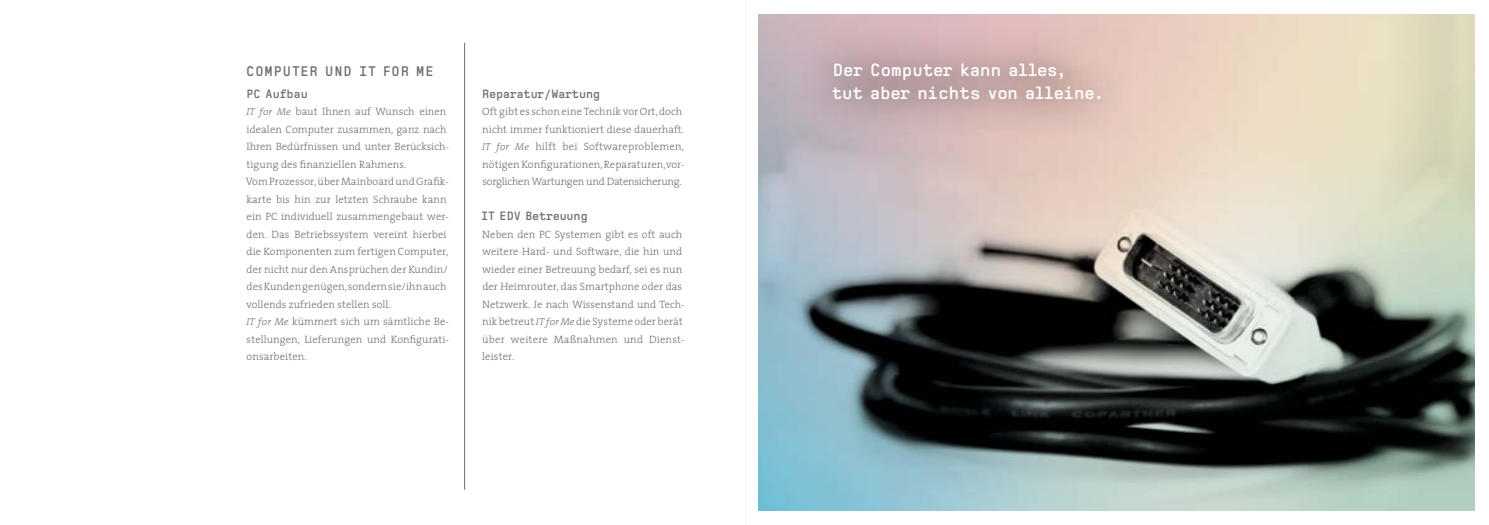
<style>
.page{position:relative;width:1489px;height:525px;background:#fff}
.page>*{position:absolute;margin:0;border:0;box-sizing:border-box;transform-origin:0 0}
.t1{font:700 17.5px/22.5px "Excellent Bold";letter-spacing:.01em;color:#fff}
.t2{font:700 13.75px "Excellent Bold";letter-spacing:.07em;color:#6f6f6e}
.t3{font:700 11.88px "Excellent Bold";letter-spacing:.01em;color:#6f6f6e}
.t4{font:300 10.62px/17.5px "The Serif";letter-spacing:.01em;color:#6f6f6e}
.s1{font-style:italic;font-size:10px}
</style>
<div class="page">
<hr style="left:464px;top:43px;width:1px;height:446px;background:#6f6f6e">
<img style="left:758px;top:14px;width:716px;height:496px">
<svg style="left:797px;top:28px;width:334px;height:110px;background:#ccb0b0"></svg>
<p class="t2" style="left:246px;top:64px;width:189px">COMPUTER UND IT FOR ME</p>
<p class="t3" style="left:246px;top:87px;width:63px">PC Aufbau</p>
<p class="t4" style="left:246px;top:102px;width:205px"><span class="s1">IT for Me</span> baut Ihnen auf Wunsch einen idealen Computer zusammen, ganz nach Ihren Bedürfnissen und unter Berücksich&shy;tigung des finanziellen Rahmens.<br>Vom Prozessor, über Mainboard und Grafik&shy;karte bis hin zur letzten Schraube kann ein PC individuell zusammengebaut wer&shy;den. Das Betriebssystem vereint hierbei die Komponenten zum fertigen Computer, der nicht nur den Ansprüchen der Kundin/ des Kunden genügen, sondern sie/ihn auch vollends zufrieden stellen soll.<br><span class="s1">IT for Me</span> kümmert sich um sämtliche Be&shy;stellungen, Lieferungen und Konfigurati&shy;onsarbeiten.</p>
<p class="t3" style="left:482px;top:87px;width:120px">Reparatur/Wartung</p>
<p class="t4" style="left:482px;top:102px;width:204px">Oft gibt es schon eine Technik vor Ort, doch nicht immer funktioniert diese dauerhaft.<br><span class="s1">IT for Me</span> hilft bei Softwareproblemen, nötigen Konfigurationen, Reparaturen,vor&shy;sorglichen Wartungen und Datensicherung.</p>
<p class="t3" style="left:481px;top:209px;width:108px">IT EDV Betreuung</p>
<p class="t4" style="left:482px;top:225px;width:204px">Neben den PC Systemen gibt es oft auch weitere Hard- und Software, die hin und wieder einer Betreuung bedarf, sei es nun der Heimrouter, das Smartphone oder das Netzwerk. Je nach Wissenstand und Tech&shy;nik betreut <span class="s1">IT for Me</span> die Systeme oder berät über weitere Maßnahmen und Dienst&shy;leister.</p>
<h1 class="t1" style="left:831px;top:59px;width:274px">Der Computer kann alles,<br>tut aber nichts von alleine.</h1>
</div>
